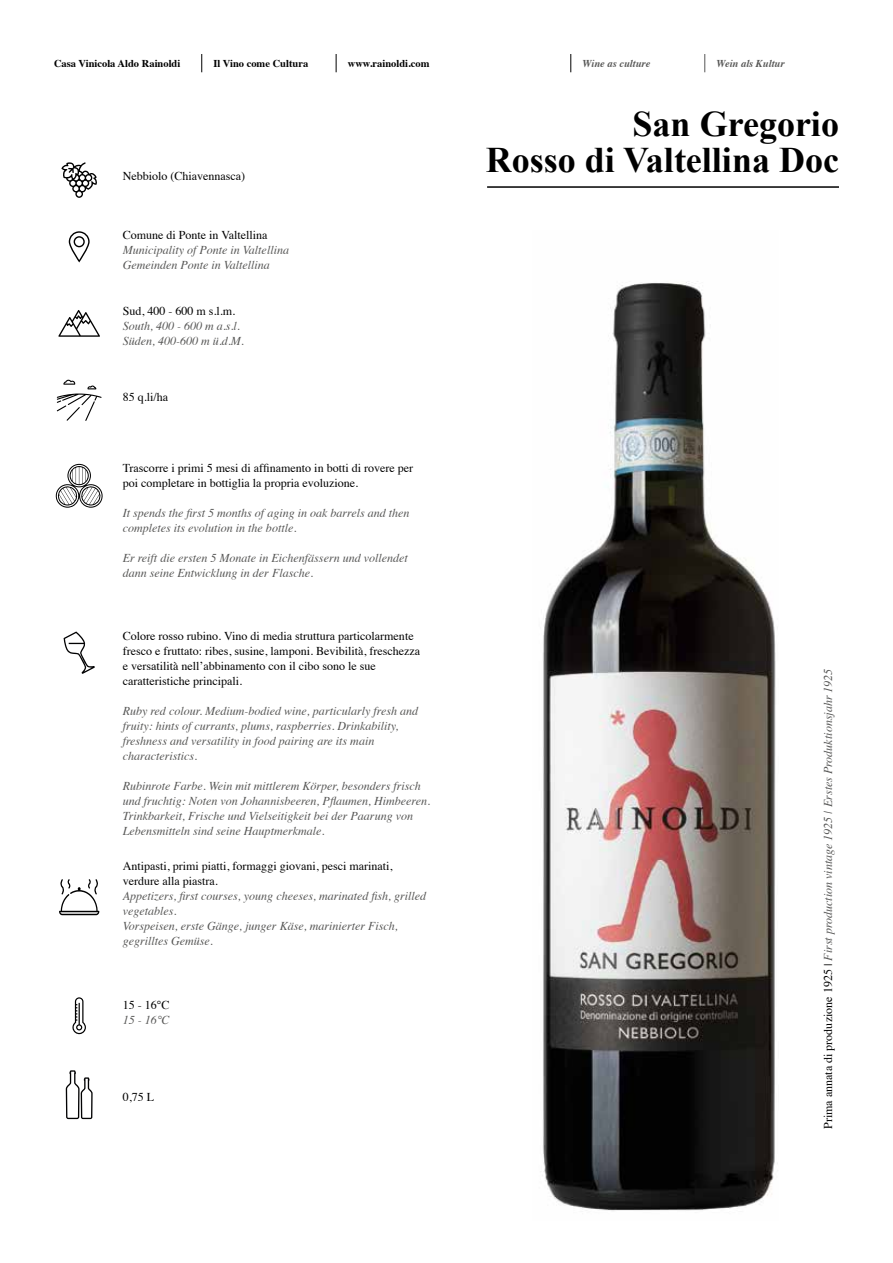
<style>
.page{position:relative;width:893px;height:1263px;background:#fff}
.page>*{position:absolute;margin:0;border:0;box-sizing:border-box;transform-origin:0 0}
.t1{font:700 36px/36px "Times New Roman";color:#000;text-align:right}
.t2{font:italic 12px/15px "Times";color:#575756}
.t3{font:12px/15px "Times";color:#000}
.t4{font:700 10.5px "Times";color:#000}
.t5{font:italic 700 10.5px "Times";color:#575756}
.s1{font-style:normal;color:#000}
.s2{font-weight:700;font-style:normal}
</style>
<div class="page">
<svg style="left:201px;top:54px;width:1px;height:18px"></svg>
<svg style="left:336px;top:54px;width:1px;height:18px"></svg>
<svg style="left:704px;top:54px;width:1px;height:18px"></svg>
<svg style="left:570px;top:54px;width:1px;height:18px"></svg>
<hr style="left:487px;top:186px;width:352px;height:2px;background:#000">
<img style="left:540px;top:281px;width:238px;height:930px">
<svg style="left:68px;top:231px;width:22px;height:32px"></svg>
<svg style="left:58px;top:310px;width:42px;height:27px"></svg>
<svg style="left:55px;top:464px;width:48px;height:44px"></svg>
<svg style="left:59px;top:879px;width:40px;height:36px"></svg>
<svg style="left:66px;top:1070px;width:27px;height:49px"></svg>
<svg style="left:64px;top:631px;width:31px;height:43px"></svg>
<svg style="left:61px;top:162px;width:36px;height:36px"></svg>
<svg style="left:57px;top:380px;width:45px;height:41px"></svg>
<svg style="left:72px;top:997px;width:14px;height:37px"></svg>
<p class="t4" style="left:54px;top:53px;width:128px">Casa Vinicola Aldo Rainoldi</p>
<p class="t4" style="left:213px;top:53px;width:96px">Il Vino come Cultura</p>
<p class="t4" style="left:348px;top:53px;width:83px">www.rainoldi.com</p>
<p class="t5" style="left:582px;top:54px;width:69px">Wine as culture</p>
<p class="t5" style="left:716px;top:54px;width:70px">Wein als Kultur</p>
<p class="t3" style="left:123px;top:167px;width:124px">Nebbiolo (Chiavennasca)</p>
<p class="t3" style="left:123px;top:227px;width:146px">Comune di Ponte in Valtellina</p>
<p class="t2" style="left:123px;top:242px;width:168px">Municipality of Ponte in Valtellina<br>Gemeinden Ponte in Valtellina</p>
<p class="t3" style="left:123px;top:302px;width:114px">Sud, 400 - 600 m s.l.m.</p>
<p class="t2" style="left:123px;top:318px;width:123px">South, 400 - 600 m a.s.l.<br>Süden, 400-600 m ü.d.M.</p>
<p class="t3" style="left:123px;top:389px;width:47px">85 q.li/ha</p>
<p class="t3" style="left:123px;top:460px;width:292px">Trascorre i primi 5 mesi di affinamento in botti di rovere per poi completare in bottiglia la propria evoluzione.</p>
<p class="t2" style="left:123px;top:505px;width:288px">It spends the first 5 months of aging in oak barrels and then completes its evolution in the bottle.</p>
<p class="t2" style="left:123px;top:550px;width:287px">Er reift die ersten 5 Monate in Eichenfässern und vollendet dann seine Entwicklung in der Flasche.</p>
<p class="t3" style="left:123px;top:627px;width:299px">Colore rosso rubino. Vino di media struttura particolarmente fresco e fruttato: ribes, susine, lamponi. Bevibilità, freschezza e versatilità nell’abbinamento con il cibo sono le sue caratteristiche principali.</p>
<p class="t2" style="left:123px;top:703px;width:297px">Ruby red colour. Medium-bodied wine, particularly fresh and fruity: hints of currants, plums, raspberries. Drinkability, freshness and versatility in food pairing are its main characteristics.</p>
<p class="t2" style="left:123px;top:778px;width:309px">Rubinrote Farbe. Wein mit mittlerem Körper, besonders frisch und fruchtig: Noten von Johannisbeeren, Pflaumen, Himbeeren.<br>Trinkbarkeit, Frische und Vielseitigkeit bei der Paarung von Lebensmitteln sind seine Hauptmerkmale.</p>
<p class="t3" style="left:123px;top:857px;width:271px">Antipasti, primi piatti, formaggi giovani, pesci marinati, verdure alla piastra.</p>
<p class="t2" style="left:123px;top:887px;width:305px">Appetizers, first courses, young cheeses, marinated fish, grilled vegetables.<br>Vorspeisen, erste Gänge, junger Käse, marinierter Fisch, gegrilltes Gemüse.</p>
<p class="t3" style="left:123px;top:996px;width:48px">15 - 16°C</p>
<p class="t2" style="left:123px;top:1012px;width:48px">15 - 16°C</p>
<p class="t3" style="left:123px;top:1088px;width:33px">0,75 L</p>
<h1 class="t1" style="left:486px;top:105px;width:355px">San Gregorio<br>Rosso di Valtellina Doc</h1>
<p class="t2" style="left:820px;top:1129px;width:462px;rotate:-90deg"><span class="s1">Prima annata di produzione 1925</span> <span class="s2">|</span> First production vintage 1925 | Erstes Produktionsjahr 1925</p>
</div>
